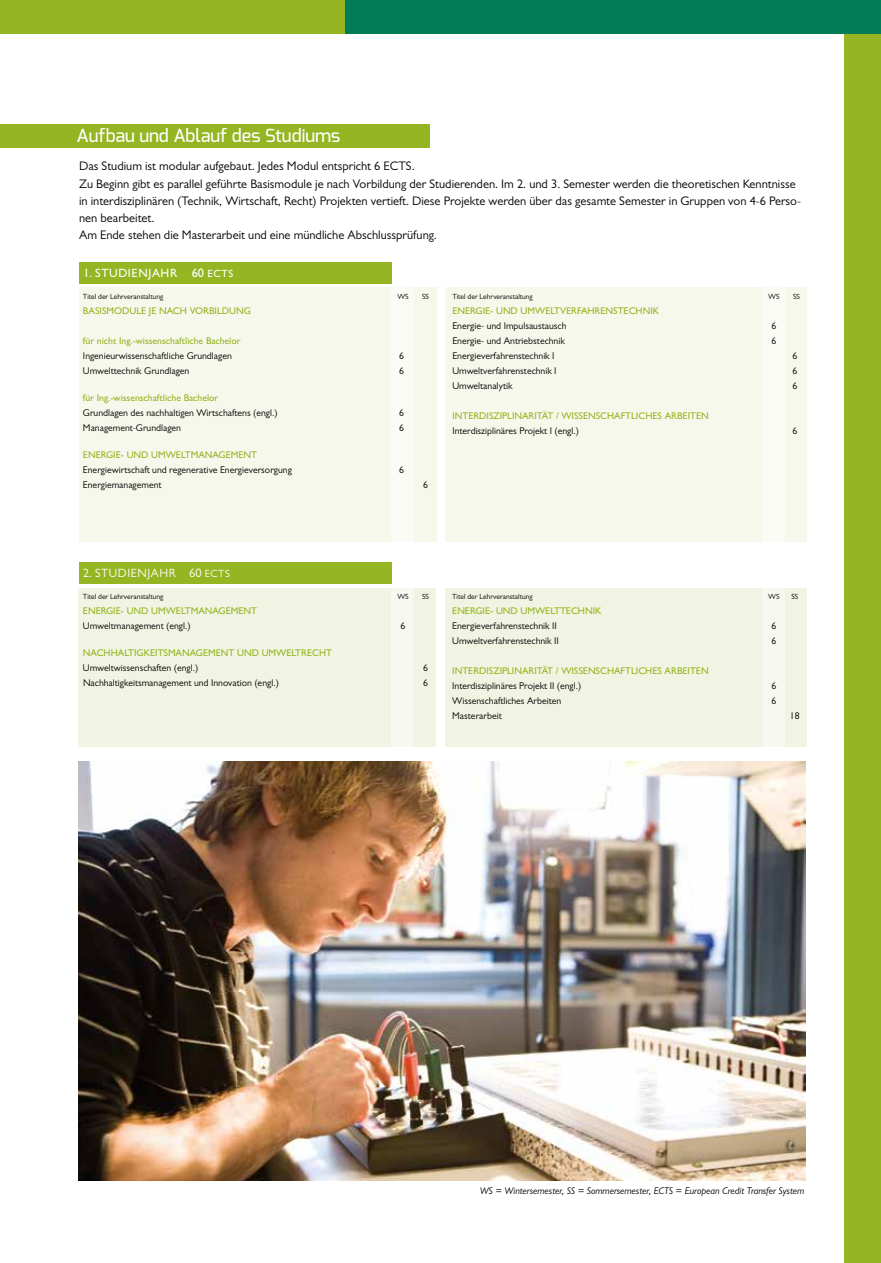
<style>
.page{position:relative;width:881px;height:1263px;background:#fff}
.page>*{position:absolute;margin:0;border:0;box-sizing:border-box;transform-origin:0 0}
.t1{font:500 18px "Exo";color:#fff}
.t2{font:12.45px/17.2px "Gill Sans";color:#000}
.t3{font:500 12px "Gill Sans";letter-spacing:.05em;color:#fff}
.t4{font:12px "Gill Sans";letter-spacing:.05em;color:#fff}
.t5{font:9.75px "Gill Sans";color:#000}
.t6{font:500 9.75px "Gill Sans";color:#96b522}
.t7{font:italic 9.75px "Gill Sans";color:#000}
.t8{font:7.5px "Gill Sans";color:#000}
.s1{font-size:12.45px}
.s2{font-size:10.5px}
</style>
<div class="page">
<div style="left:0;top:124px;width:429px;height:24px;background:#96b522"></div>
<div style="left:844px;top:0;width:36px;height:1263px;background:#96b522"></div>
<div style="left:79px;top:287px;width:357px;height:255px;background:#f6f8ec"></div>
<div style="left:445px;top:287px;width:361px;height:255px;background:#f6f8ec"></div>
<div style="left:391px;top:287px;width:22px;height:256px;background:#fafbf5"></div>
<div style="left:761px;top:286px;width:23px;height:257px;background:#fafbf5"></div>
<div style="left:79px;top:262px;width:312px;height:21px;background:#96b522"></div>
<div style="left:79px;top:588px;width:357px;height:158px;background:#f1f4e2"></div>
<div style="left:445px;top:588px;width:361px;height:158px;background:#f1f4e2"></div>
<div style="left:391px;top:586px;width:22px;height:166px;background:#f7f9f0"></div>
<div style="left:761px;top:586px;width:23px;height:164px;background:#f7f9f0"></div>
<div style="left:79px;top:562px;width:312px;height:22px;background:#96b522"></div>
<img style="left:79px;top:761px;width:726px;height:419px">
<div style="left:344px;top:0;width:536px;height:34px;background:#007c57"></div>
<div style="left:0;top:0;width:344px;height:34px;background:#96b522"></div>
<h1 class="t1" style="left:77px;top:124px;width:265px">Aufbau und Ablauf des Studiums</h1>
<p class="t2" style="left:79px;top:158px;width:723px">Das Studium ist modular aufgebaut. Jedes Modul entspricht 6 ECTS.<br>Zu Beginn gibt es parallel geführte Basismodule je nach Vorbildung der Studierenden. Im 2. und 3. Semester werden die theoretischen Kenntnisse in interdisziplinären (Technik, Wirtschaft, Recht) Projekten vertieft. Diese Projekte werden über das gesamte Semester in Gruppen von 4-6 Perso&shy;nen bearbeitet.<br>Am Ende stehen die Masterarbeit und eine mündliche Abschlussprüfung.</p>
<p class="t3" style="left:83px;top:266px;width:151px">1. STUDIENJAHR <span class="s1">60</span> <span class="s2">ECTS</span></p>
<p class="t8" style="left:83px;top:292px;width:82px">Titel der Lehrveranstaltung</p>
<p class="t8" style="left:397px;top:292px;width:13px">WS</p>
<p class="t8" style="left:422px;top:292px;width:8px">SS</p>
<p class="t6" style="left:83px;top:304px;width:169px">BASISMODULE JE NACH VORBILDUNG</p>
<p class="t6" style="left:83px;top:334px;width:159px">für nicht Ing.-wissenschaftliche Bachelor</p>
<p class="t5" style="left:83px;top:350px;width:150px">Ingenieurwissenschaftliche Grundlagen</p>
<p class="t5" style="left:399px;top:350px;width:6px">6</p>
<p class="t5" style="left:83px;top:365px;width:108px">Umwelttechnik Grundlagen</p>
<p class="t5" style="left:399px;top:365px;width:6px">6</p>
<p class="t6" style="left:83px;top:391px;width:137px">für Ing.-wissenschaftliche Bachelor</p>
<p class="t5" style="left:83px;top:407px;width:196px">Grundlagen des nachhaltigen Wirtschaftens (engl.)</p>
<p class="t5" style="left:399px;top:407px;width:6px">6</p>
<p class="t5" style="left:83px;top:422px;width:99px">Management-Grundlagen</p>
<p class="t5" style="left:399px;top:422px;width:6px">6</p>
<p class="t6" style="left:83px;top:448px;width:175px">ENERGIE- UND UMWELTMANAGEMENT</p>
<p class="t5" style="left:83px;top:464px;width:210px">Energiewirtschaft und regenerative Energieversorgung</p>
<p class="t5" style="left:399px;top:464px;width:6px">6</p>
<p class="t5" style="left:83px;top:479px;width:80px">Energiemanagement</p>
<p class="t5" style="left:423px;top:479px;width:6px">6</p>
<p class="t8" style="left:452px;top:292px;width:82px">Titel der Lehrveranstaltung</p>
<p class="t8" style="left:768px;top:292px;width:13px">WS</p>
<p class="t8" style="left:792px;top:292px;width:8px">SS</p>
<p class="t6" style="left:452px;top:304px;width:208px">ENERGIE- UND UMWELTVERFAHRENSTECHNIK</p>
<p class="t5" style="left:452px;top:320px;width:115px">Energie- und Impulsaustausch</p>
<p class="t5" style="left:771px;top:320px;width:6px">6</p>
<p class="t5" style="left:452px;top:335px;width:114px">Energie- und Antriebstechnik</p>
<p class="t5" style="left:771px;top:335px;width:6px">6</p>
<p class="t5" style="left:452px;top:350px;width:104px">Energieverfahrenstechnik I</p>
<p class="t5" style="left:792px;top:350px;width:6px">6</p>
<p class="t5" style="left:452px;top:365px;width:106px">Umweltverfahrenstechnik I</p>
<p class="t5" style="left:792px;top:365px;width:6px">6</p>
<p class="t5" style="left:452px;top:380px;width:62px">Umweltanalytik</p>
<p class="t5" style="left:792px;top:380px;width:6px">6</p>
<p class="t6" style="left:452px;top:409px;width:258px">INTERDISZIPLINARITÄT / WISSENSCHAFTLICHES ARBEITEN</p>
<p class="t5" style="left:452px;top:425px;width:128px">Interdisziplinäres Projekt I (engl.)</p>
<p class="t5" style="left:792px;top:425px;width:6px">6</p>
<p class="t4" style="left:83px;top:566px;width:148px">2. STUDIENJAHR <span class="s1">60</span> <span class="s2">ECTS</span></p>
<p class="t8" style="left:83px;top:593px;width:82px">Titel der Lehrveranstaltung</p>
<p class="t8" style="left:397px;top:593px;width:13px">WS</p>
<p class="t8" style="left:422px;top:593px;width:8px">SS</p>
<p class="t6" style="left:83px;top:605px;width:175px">ENERGIE- UND UMWELTMANAGEMENT</p>
<p class="t5" style="left:83px;top:621px;width:109px">Umweltmanagement (engl.)</p>
<p class="t5" style="left:400px;top:621px;width:6px">6</p>
<p class="t6" style="left:83px;top:647px;width:250px">NACHHALTIGKEITSMANAGEMENT UND UMWELTRECHT</p>
<p class="t5" style="left:83px;top:662px;width:117px">Umweltwissenschaften (engl.)</p>
<p class="t5" style="left:423px;top:662px;width:6px">6</p>
<p class="t5" style="left:83px;top:677px;width:197px">Nachhaltigkeitsmanagement und Innovation (engl.)</p>
<p class="t5" style="left:423px;top:677px;width:6px">6</p>
<p class="t8" style="left:452px;top:593px;width:82px">Titel der Lehrveranstaltung</p>
<p class="t8" style="left:767px;top:593px;width:13px">WS</p>
<p class="t8" style="left:791px;top:593px;width:8px">SS</p>
<p class="t6" style="left:452px;top:605px;width:151px">ENERGIE- UND UMWELTTECHNIK</p>
<p class="t5" style="left:452px;top:621px;width:106px">Energieverfahrenstechnik II</p>
<p class="t5" style="left:771px;top:621px;width:6px">6</p>
<p class="t5" style="left:452px;top:635px;width:108px">Umweltverfahrenstechnik II</p>
<p class="t5" style="left:771px;top:635px;width:6px">6</p>
<p class="t6" style="left:452px;top:665px;width:258px">INTERDISZIPLINARITÄT / WISSENSCHAFTLICHES ARBEITEN</p>
<p class="t5" style="left:452px;top:680px;width:130px">Interdisziplinäres Projekt II (engl.)</p>
<p class="t5" style="left:771px;top:680px;width:6px">6</p>
<p class="t5" style="left:452px;top:695px;width:110px">Wissenschaftliches Arbeiten</p>
<p class="t5" style="left:771px;top:695px;width:6px">6</p>
<p class="t5" style="left:452px;top:710px;width:51px">Masterarbeit</p>
<p class="t5" style="left:789px;top:710px;width:11px">18</p>
<p class="t7" style="left:479px;top:1185px;width:326px">WS = Wintersemester, SS = Sommersemester, ECTS = European Credit Transfer System</p>
</div>
